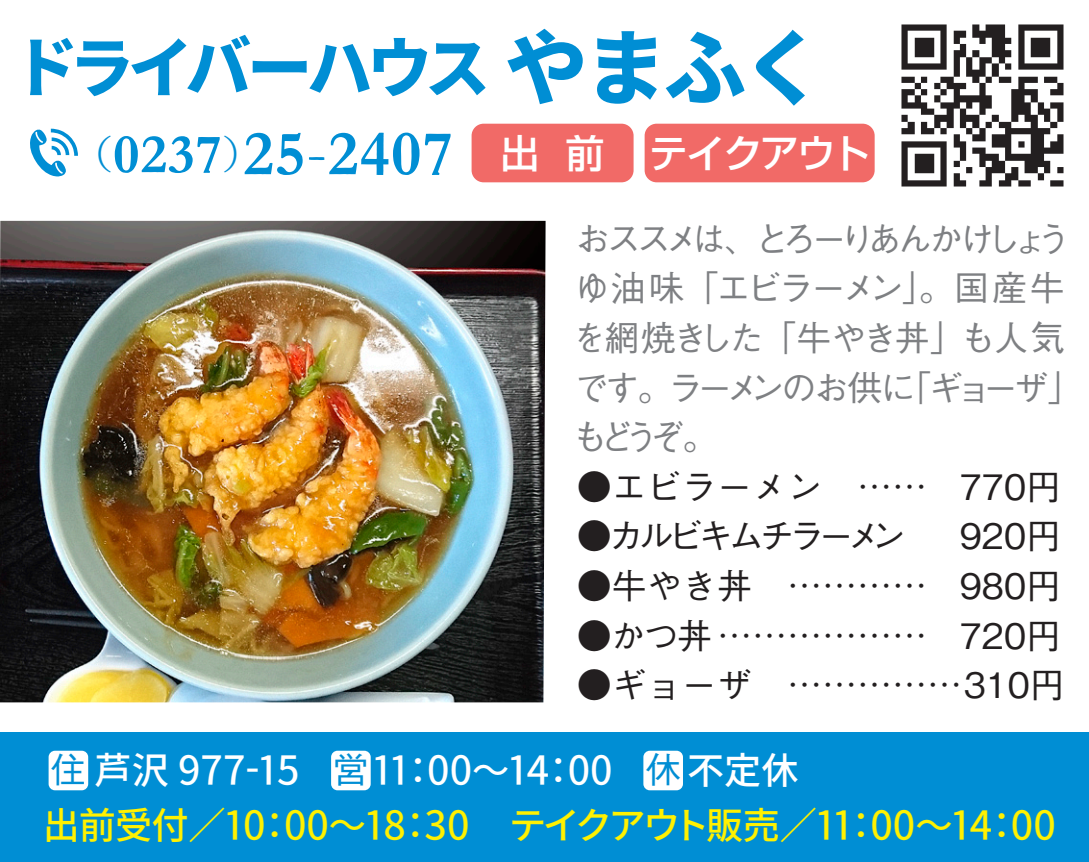
<style>
.page{position:relative;width:1089px;height:862px;background:#fff}
.page>*{position:absolute;margin:0;border:0;box-sizing:border-box;transform-origin:0 0}
.t1{font:700 64.4px "Garamond";letter-spacing:.02em;color:#008ed4}
.t2{font:62.4px "Gen Ei Gothic P H KL";color:#008ed4}
.t3{font:500 38.8px "Shin Go Pro";letter-spacing:-.055em;color:#fff}
.t4{font:600 37.2px/55.2px "Gen Ei Gothic N";color:#fff101}
.t5{font:500 35.2px/49.6px "Gothic BBB Pro";letter-spacing:-.125em;color:#7e8083}
.t6{font:500 35.2px "Gothic BBB Pro";color:#231f20}
.t7{font:500 35.2px "Gothic BBB Pro";letter-spacing:-.155em;color:#231f20}
.t8{font:500 35.2px "Gothic BBB Pro";color:#008ed4}
.s1{font-size:79.2px}
.s2{font-family:"Koz Min Pro";font-weight:400;font-size:39.6px}
.s3{font-size:56px}
.s4{font-weight:400}
.s5{font-family:"Gothic BBB Pro";font-weight:500;font-size:35.2px;color:#008ed4}
.s6{color:#fff}
</style>
<div class="page">
<div style="left:0;top:733px;width:1089px;height:129px;background:#008ed4"></div>
<div style="left:471px;top:124px;width:162px;height:58px;background:#f16a67;border-radius:12px"></div>
<div style="left:644px;top:124px;width:230px;height:58px;background:#f16a67;border-radius:12px"></div>
<img style="left:0;top:221px;width:545px;height:481px">
<div style="left:49px;top:751px;width:39px;height:39px;background:#fff;border-radius:6px"></div>
<div style="left:643px;top:751px;width:40px;height:39px;background:#fff;border-radius:6px"></div>
<div style="left:331px;top:751px;width:40px;height:39px;background:#fff;border-radius:6px"></div>
<svg style="left:30px;top:129px;width:48px;height:48px"></svg>
<img style="left:901px;top:24px;width:163px;height:163px">
<h2 class="t2" style="left:19px;top:20px;width:792px">ドライバーハウス <span class="s1">やまふく</span></h2>
<h1 class="t1" style="left:73px;top:110px;width:381px"><span class="s2">（</span><span class="s3">0237</span><span class="s2">）</span>25<span class="s4">-</span>2407</h1>
<p class="t3" style="left:500px;top:121px;width:371px">出 前 テイクアウト</p>
<p class="t5" style="left:572px;top:209px;width:512px">おススメは、とろーりあんかけしょうゆ油味「エビラーメン」。国産牛を網焼きした「牛やき丼」も人気です。ラーメンのお供に「ギョーザ」もどうぞ。</p>
<p class="t6" style="left:577px;top:458px;width:485px">●エビラーメン …… 770円</p>
<p class="t7" style="left:577px;top:508px;width:330px">●カルビキムチラーメン</p>
<p class="t6" style="left:959px;top:508px;width:103px">920円</p>
<p class="t6" style="left:577px;top:557px;width:485px">●牛やき丼 ………… 980円</p>
<p class="t6" style="left:577px;top:607px;width:485px">●かつ丼……………… 720円</p>
<p class="t6" style="left:577px;top:657px;width:489px">●ギョーザ ……………310円</p>
<p class="t4" style="left:43px;top:742px;width:1014px"><span class="s5">住</span><span class="s6">芦沢 977-15　　11：00～14：00　　不定休<br></span>出前受付／10：00～18：30 テイクアウト販売／11：00～14：00</p>
<p class="t8" style="left:333px;top:741px;width:37px">営</p>
<p class="t8" style="left:645px;top:741px;width:37px">休</p>
</div>
